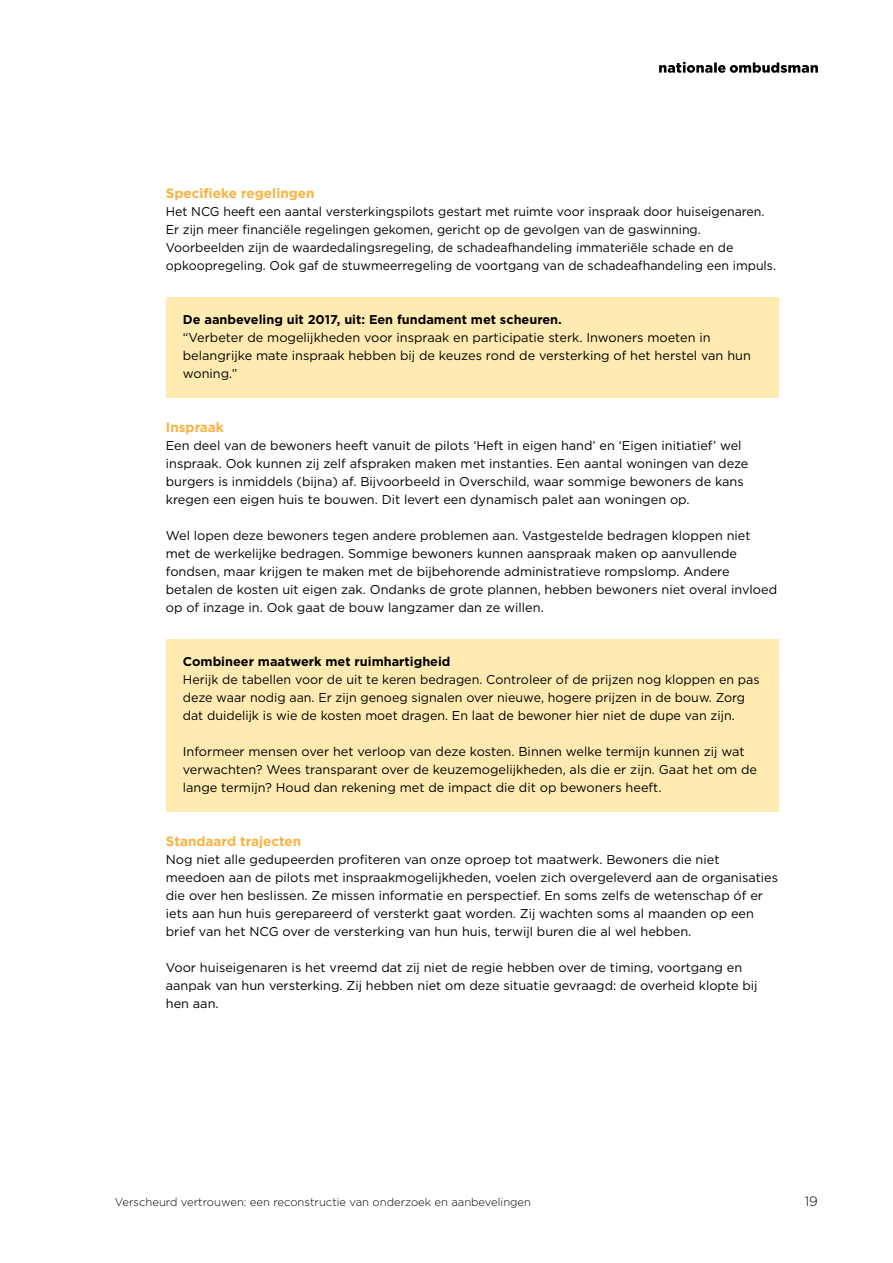
<style>
.page{position:relative;width:893px;height:1263px;background:#fff}
.page>*{position:absolute;margin:0;border:0;box-sizing:border-box;transform-origin:0 0}
.H3_Paragraafkop{font:700 13.5px "Gotham";color:#f9b342}
.t1{font:300 13.5px "Gotham";color:#000}
.P_Broodtekst{font:12.75px/18px "Gotham";color:#000}
.Kader_geel{font:12.75px/18px "Gotham";color:#000}
.Kader_geel-2{font:700 12.75px "Gotham";color:#000}
.t2{font:300 11.25px "Gotham";color:#000}
</style>
<div class="page">
<svg style="left:659px;top:62px;width:159px;height:11px"></svg>
<div style="left:166px;top:297px;width:612px;height:47px;background:#ffebb1"></div>
<div style="left:166px;top:315px;width:612px;height:83px;background:#ffebb1"></div>
<div style="left:166px;top:639px;width:612px;height:47px;background:#ffebb1"></div>
<div style="left:166px;top:657px;width:612px;height:83px;background:#ffebb1"></div>
<div style="left:166px;top:729px;width:612px;height:83px;background:#ffebb1"></div>
<h3 class="H3_Paragraafkop" style="left:166px;top:184px;width:150px">Specifieke regelingen</h3>
<p class="P_Broodtekst" style="left:166px;top:202px;width:612px">Het NCG heeft een aantal versterkingspilots gestart met ruimte voor inspraak door huiseigenaren.<br>Er zijn meer financiële regelingen gekomen, gericht op de gevolgen van de gaswinning.<br>Voorbeelden zijn de waardedalingsregeling, de schadeafhandeling immateriële schade en de opkoopregeling. Ook gaf de stuwmeerregeling de voortgang van de schadeafhandeling een impuls.</p>
<p class="Kader_geel-2" style="left:183px;top:311px;width:381px">De aanbeveling uit 2017, uit: Een fundament met scheuren.</p>
<p class="Kader_geel" style="left:183px;top:328px;width:569px">“Verbeter de mogelijkheden voor inspraak en participatie sterk. Inwoners moeten in belangrijke mate inspraak hebben bij de keuzes rond de versterking of het herstel van hun woning.”</p>
<h3 class="H3_Paragraafkop" style="left:166px;top:418px;width:60px">Inspraak</h3>
<p class="P_Broodtekst" style="left:166px;top:436px;width:584px">Een deel van de bewoners heeft vanuit de pilots ‘Heft in eigen hand’ en ‘Eigen initiatief’ wel inspraak. Ook kunnen zij zelf afspraken maken met instanties. Een aantal woningen van deze burgers is inmiddels (bijna) af. Bijvoorbeeld in Overschild, waar sommige bewoners de kans kregen een eigen huis te bouwen. Dit levert een dynamisch palet aan woningen op.</p>
<p class="P_Broodtekst" style="left:166px;top:526px;width:613px">Wel lopen deze bewoners tegen andere problemen aan. Vastgestelde bedragen kloppen niet met de werkelijke bedragen. Sommige bewoners kunnen aanspraak maken op aanvullende fondsen, maar krijgen te maken met de bijbehorende administratieve rompslomp. Andere betalen de kosten uit eigen zak. Ondanks de grote plannen, hebben bewoners niet overal invloed op of inzage in. Ook gaat de bouw langzamer dan ze willen.</p>
<p class="Kader_geel-2" style="left:183px;top:653px;width:269px">Combineer maatwerk met ruimhartigheid</p>
<p class="Kader_geel" style="left:183px;top:670px;width:578px">Herijk de tabellen voor de uit te keren bedragen. Controleer of de prijzen nog kloppen en pas deze waar nodig aan. Er zijn genoeg signalen over nieuwe, hogere prijzen in de bouw. Zorg dat duidelijk is wie de kosten moet dragen. En laat de bewoner hier niet de dupe van zijn.</p>
<p class="Kader_geel" style="left:183px;top:742px;width:576px">Informeer mensen over het verloop van deze kosten. Binnen welke termijn kunnen zij wat verwachten? Wees transparant over de keuzemogelijkheden, als die er zijn. Gaat het om de lange termijn? Houd dan rekening met de impact die dit op bewoners heeft.</p>
<h3 class="H3_Paragraafkop" style="left:166px;top:832px;width:137px">Standaard trajecten</h3>
<p class="P_Broodtekst" style="left:166px;top:850px;width:614px">Nog niet alle gedupeerden profiteren van onze oproep tot maatwerk. Bewoners die niet meedoen aan de pilots met inspraakmogelijkheden, voelen zich overgeleverd aan de organisaties die over hen beslissen. Ze missen informatie en perspectief. En soms zelfs de wetenschap óf er iets aan hun huis gerepareerd of versterkt gaat worden. Zij wachten soms al maanden op een brief van het NCG over de versterking van hun huis, terwijl buren die al wel hebben.</p>
<p class="P_Broodtekst" style="left:166px;top:958px;width:593px">Voor huiseigenaren is het vreemd dat zij niet de regie hebben over de timing, voortgang en aanpak van hun versterking. Zij hebben niet om deze situatie gevraagd: de overheid klopte bij hen aan.</p>
<p class="t2" style="left:115px;top:1195px;width:418px">Verscheurd vertrouwen: een reconstructie van onderzoek en aanbevelingen</p>
<p class="t1" style="left:805px;top:1193px;width:15px">19</p>
</div>
